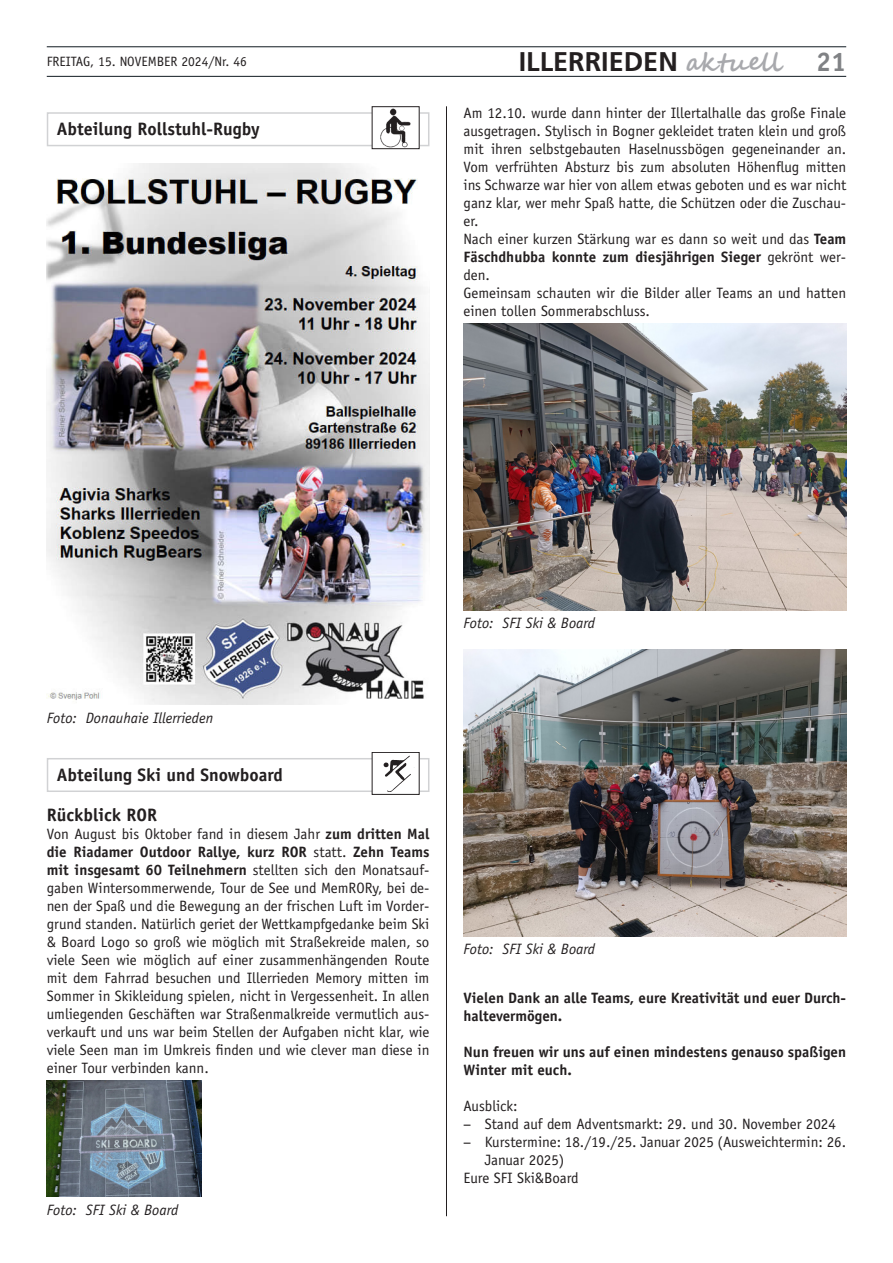
<style>
.page{position:relative;width:893px;height:1263px;background:#fff}
.page>*{position:absolute;margin:0;border:0;box-sizing:border-box;transform-origin:0 0}
.t1{font:700 27px "Frutiger";color:#231f20}
.t2{font:700 27px "Officina Sans";color:#808285}
.t3{font:700 18px/39.5px "Officina Sans";color:#231f20}
.t4{font:15px/18px "Officina Sans";color:#231f20;text-align:justify}
.t5{font:700 15px/18px "Officina Sans";color:#231f20}
.t6{font:italic 15px "Officina Sans";color:#231f20}
.t7{font:13.5px "Officina Sans";color:#231f20}
.s1{font-family:"Segoe Script";font-size:25.5px;color:#a8a9ad}
.s2{font-weight:700}
</style>
<div class="page">
<hr style="left:47px;top:76px;width:799px;height:1px;background:#101a21">
<hr style="left:47px;top:47px;width:799px;height:1px;background:#101a21">
<hr style="left:446px;top:106px;width:1px;height:1110px;background:#231f20">
<div style="left:47px;top:112px;width:382px;height:34px;border:2px solid #d1d2d4"></div>
<div style="left:372px;top:107px;width:47px;height:42px;background:#fff"></div>
<img style="left:380px;top:108px;width:31px;height:39px">
<div style="left:372px;top:106px;width:48px;height:43px;border:1px solid #231f20"></div>
<img style="left:47px;top:163px;width:382px;height:542px">
<div style="left:47px;top:758px;width:382px;height:34px;border:2px solid #d1d2d4"></div>
<div style="left:372px;top:752px;width:47px;height:42px;background:#fff"></div>
<img style="left:383px;top:755px;width:28px;height:37px">
<div style="left:372px;top:752px;width:48px;height:43px;border:1px solid #231f20"></div>
<img style="left:47px;top:1080px;width:155px;height:117px">
<img style="left:463px;top:323px;width:383px;height:287px">
<img style="left:463px;top:649px;width:383px;height:287px">
<p class="t7" style="left:47px;top:53px;width:202px">FREITAG, 15. NOVEMBER 2024/Nr. 46</p>
<h1 class="t1" style="left:519px;top:46px;width:264px">ILLERRIEDEN <span class="s1">aktuell</span></h1>
<h1 class="t2" style="left:816px;top:45px;width:32px">21</h1>
<p class="t3" style="left:57px;top:109px;width:204px">Abteilung Rollstuhl-Rugby</p>
<p class="t4" style="left:463px;top:103px;width:384px;text-align:left">Am 12.10. wurde dann hinter der Illertalhalle das große Finale ausgetragen. Stylisch in Bogner gekleidet traten klein und groß mit ihren selbstgebauten Haselnussbögen gegeneinander an.<br>Vom verfrühten Absturz bis zum absoluten Höhenflug mitten ins Schwarze war hier von allem etwas geboten und es war nicht ganz klar, wer mehr Spaß hatte, die Schützen oder die Zuschau&shy;er.<br>Nach einer kurzen Stärkung war es dann so weit und das <span class="s2">Team Fäschdhubba konnte zum diesjährigen Sieger</span> gekrönt wer&shy;den.<br>Gemeinsam schauten wir die Bilder aller Teams an und hatten einen tollen Sommerabschluss.</p>
<p class="t6" style="left:47px;top:709px;width:168px">Foto: Donauhaie Illerrieden</p>
<p class="t3" style="left:47px;top:755px;width:238px;text-indent:10px">Abteilung Ski und Snowboard<br>Rückblick ROR</p>
<p class="t4" style="left:47px;top:825px;width:384px">Von August bis Oktober fand in diesem Jahr <span class="s2">zum dritten Mal die Riadamer Outdoor Rallye, kurz ROR</span> statt. <span class="s2">Zehn Teams mit insgesamt 60 Teilnehmern</span> stellten sich den Monatsauf&shy;gaben Wintersommerwende, Tour de See und MemRORy, bei de&shy;nen der Spaß und die Bewegung an der frischen Luft im Vorder&shy;grund standen. Natürlich geriet der Wettkampfgedanke beim Ski &amp; Board Logo so groß wie möglich mit Straßekreide malen, so viele Seen wie möglich auf einer zusammenhängenden Route mit dem Fahrrad besuchen und Illerrieden Memory mitten im Sommer in Skikleidung spielen, nicht in Vergessenheit. In allen umliegenden Geschäften war Straßenmalkreide vermutlich aus&shy;verkauft und uns war beim Stellen der Aufgaben nicht klar, wie viele Seen man im Umkreis finden und wie clever man diese in einer Tour verbinden kann.</p>
<p class="t6" style="left:47px;top:1201px;width:133px">Foto: SFI Ski &amp; Board</p>
<p class="t6" style="left:463px;top:615px;width:133px">Foto: SFI Ski &amp; Board</p>
<p class="t6" style="left:463px;top:940px;width:133px">Foto: SFI Ski &amp; Board</p>
<p class="t5" style="left:463px;top:989px;width:384px">Vielen Dank an alle Teams, eure Kreativität und euer Durch&shy;haltevermögen.</p>
<p class="t5" style="left:463px;top:1043px;width:384px">Nun freuen wir uns auf einen mindestens genauso spaßigen<br>Winter mit euch.</p>
<p class="t4" style="left:463px;top:1097px;width:56px">Ausblick:</p>
<p class="t4" style="left:463px;top:1115px;width:374px">− Stand auf dem Adventsmarkt: 29. und 30. November 2024</p>
<p class="t4" style="left:463px;top:1133px;width:384px">− Kurstermine: 18./19./25. Januar 2025 (Ausweichtermin: 26.</p>
<p class="t4" style="left:485px;top:1151px;width:81px">Januar 2025)</p>
<p class="t4" style="left:463px;top:1169px;width:117px">Eure SFI Ski&amp;Board</p>
</div>
